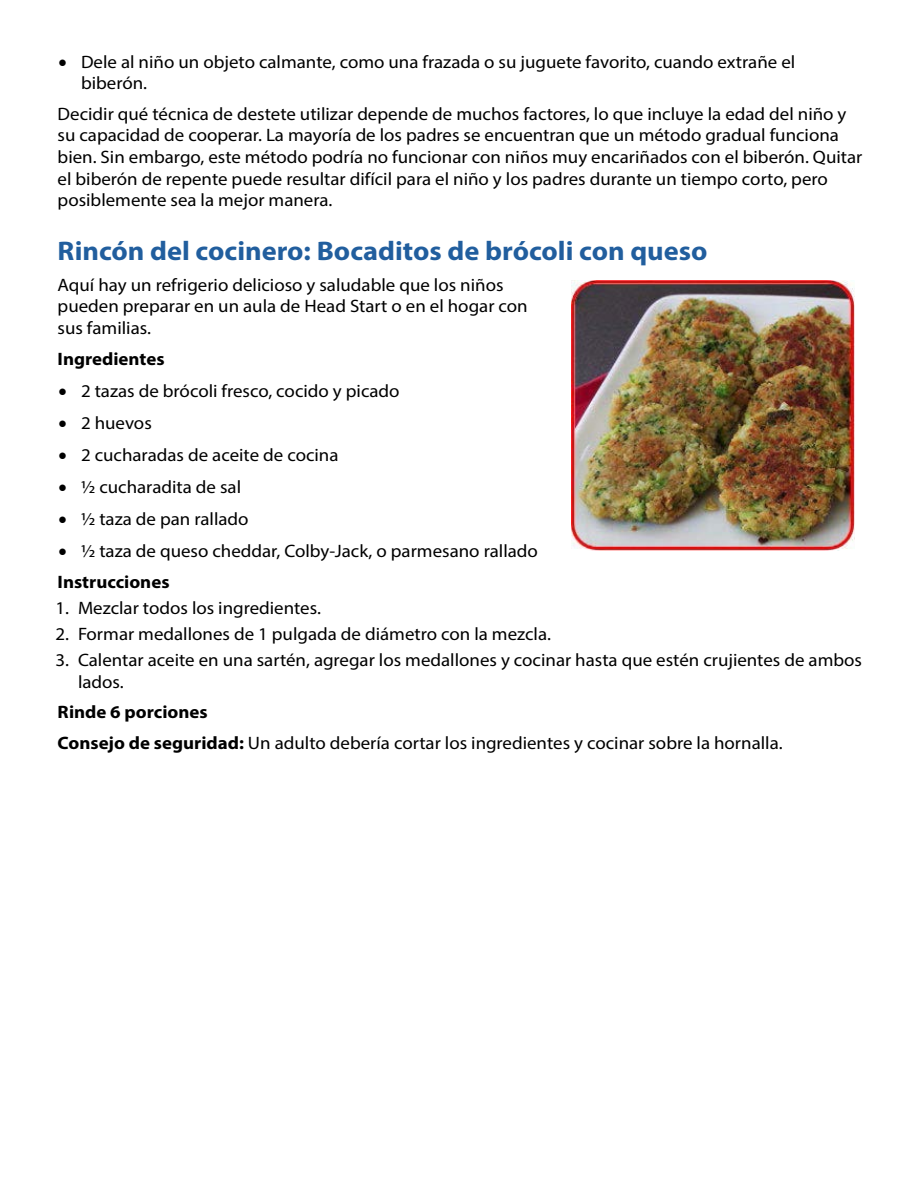
<style>
.page{position:relative;width:918px;height:1188px;background:#fff}
.page>*{position:absolute;margin:0;border:0;box-sizing:border-box;transform-origin:0 0}
.t1{font:700 27px "Myriad Pro";color:#215e9e;scale:1.05 1}
.t2{font:18px/21.6px "Myriad Pro";color:#000;scale:1.05 1}
.t3{font:700 18px "Myriad Pro";color:#000;scale:1.05 1}
.s1{font-weight:700}
</style>
<div class="page">
<img style="left:572px;top:281px;width:283px;height:270px">
<p class="t2" style="left:81px;top:50px;width:682px;text-indent:-22px">• Dele al niño un objeto calmante, como una frazada o su juguete favorito, cuando extrañe el biberón.</p>
<p class="t2" style="left:58px;top:103px;width:768px">Decidir qué técnica de destete utilizar depende de muchos factores, lo que incluye la edad del niño y su capacidad de cooperar. La mayoría de los padres se encuentran que un método gradual funciona bien. Sin embargo, este método podría no funcionar con niños muy encariñados con el biberón. Quitar el biberón de repente puede resultar difícil para el niño y los padres durante un tiempo corto, pero posiblemente sea la mejor manera.</p>
<h1 class="t1" style="left:58px;top:233px;width:620px">Rincón del cocinero: Bocaditos de brócoli con queso</h1>
<p class="t2" style="left:58px;top:274px;width:449px">Aquí hay un refrigerio delicioso y saludable que los niños pueden preparar en un aula de Head Start o en el hogar con sus familias.</p>
<p class="t3" style="left:58px;top:347px;width:103px">Ingredientes</p>
<p class="t2" style="left:58px;top:379px;width:326px">• 2 tazas de brócoli fresco, cocido y picado</p>
<p class="t2" style="left:58px;top:412px;width:90px">• 2 huevos</p>
<p class="t2" style="left:58px;top:444px;width:268px">• 2 cucharadas de aceite de cocina</p>
<p class="t2" style="left:58px;top:476px;width:175px">• ½ cucharadita de sal</p>
<p class="t2" style="left:58px;top:508px;width:183px">• ½ taza de pan rallado</p>
<p class="t2" style="left:58px;top:535px;width:459px;line-height:30.6px">• ½ taza de queso cheddar, Colby-Jack, o parmesano rallado<br><span class="s1">Instrucciones</span></p>
<p class="t2" style="left:56px;top:597px;width:254px">1. Mezclar todos los ingredientes.</p>
<p class="t2" style="left:56px;top:623px;width:474px">2. Formar medallones de 1 pulgada de diámetro con la mezcla.</p>
<p class="t2" style="left:78px;top:649px;width:748px;text-indent:-22px">3. Calentar aceite en una sartén, agregar los medallones y cocinar hasta que estén crujientes de ambos lados.</p>
<p class="t2" style="left:58px;top:697px;width:692px;line-height:30.6px"><span class="s1">Rinde 6 porciones<br>Consejo de seguridad:</span> Un adulto debería cortar los ingredientes y cocinar sobre la hornalla.</p>
</div>
